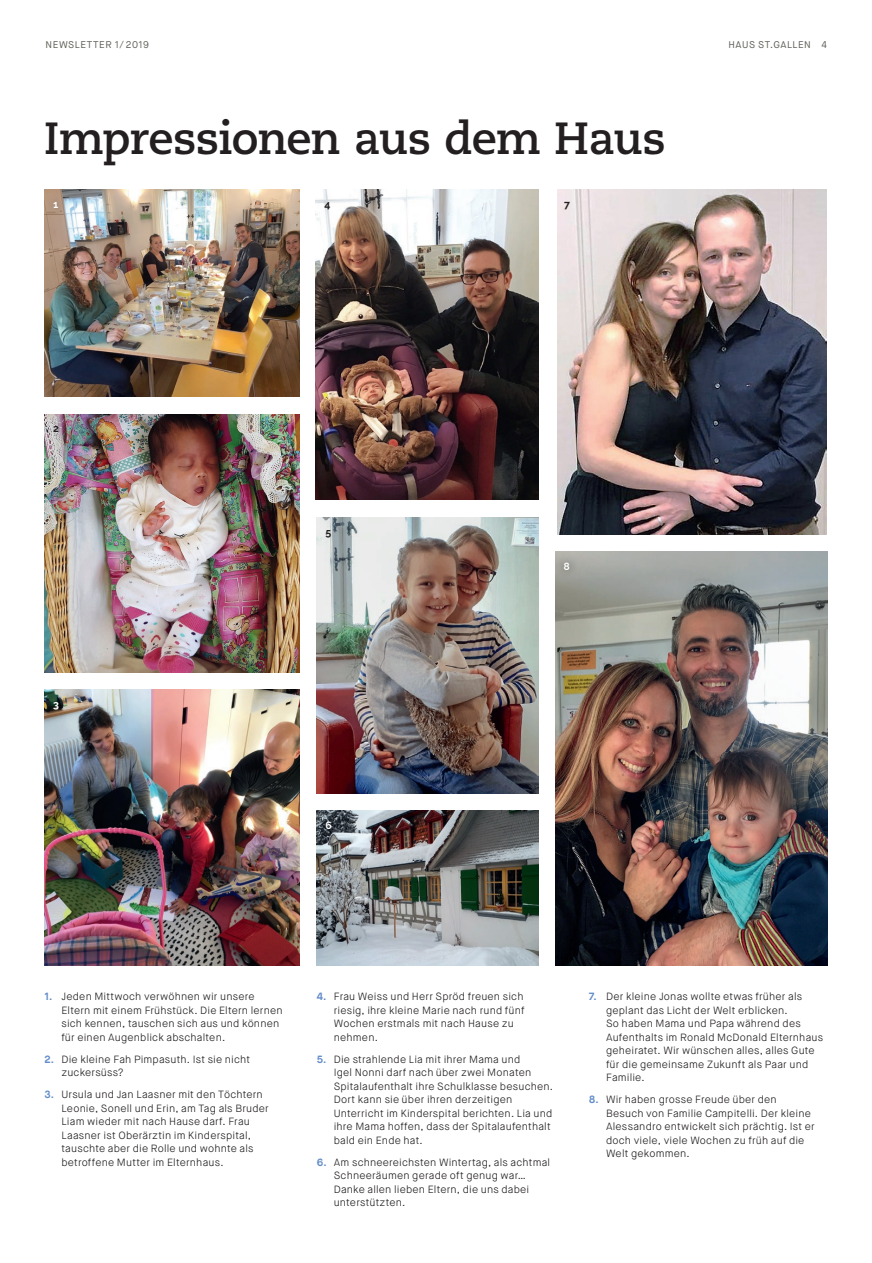
<style>
.page{position:relative;width:872px;height:1263px;background:#fff}
.page>*{position:absolute;margin:0;border:0;box-sizing:border-box;transform-origin:0 0}
.t1{font:700 45px "Caecilia";letter-spacing:-.02em;color:#231f20}
.t2{font:300 10.5px/13.5px "Maison Neue";letter-spacing:.02em;color:#231f20}
.t3{font:700 10.5px "Raleway";color:#231f20}
.t4{font:700 10.5px "Raleway";color:#fff}
.t5{font:9.75px "Maison Neue";letter-spacing:.055em;color:#605f58}
.s1{font-weight:700;color:#628cc8}
</style>
<div class="page">
<img style="left:316px;top:189px;width:222px;height:311px">
<img style="left:45px;top:414px;width:254px;height:258px">
<img style="left:555px;top:552px;width:272px;height:414px">
<img style="left:317px;top:810px;width:221px;height:156px">
<img style="left:557px;top:189px;width:269px;height:345px">
<img style="left:45px;top:690px;width:254px;height:276px">
<img style="left:317px;top:517px;width:221px;height:276px">
<img style="left:45px;top:189px;width:254px;height:208px">
<div style="left:43px;top:189px;width:29px;height:28px;background:#fff;opacity:.75"></div>
<div style="left:301px;top:507px;width:54px;height:54px;background:#fff;opacity:.75"></div>
<div style="left:29px;top:679px;width:55px;height:55px;background:#fff;opacity:.75"></div>
<div style="left:553px;top:551px;width:31px;height:28px;background:#fff;opacity:.75"></div>
<p class="t5" style="left:46px;top:38px;width:105px">NEWSLETTER 1/ 2019</p>
<p class="t5" style="left:728px;top:38px;width:100px">HAUS ST.GALLEN 4</p>
<h1 class="t1" style="left:44px;top:111px;width:623px">Impressionen aus dem Haus</h1>
<p class="t4" style="left:53px;top:198px;width:7px">1</p>
<p class="t3" style="left:564px;top:198px;width:7px">7</p>
<p class="t3" style="left:324px;top:198px;width:7px">4</p>
<p class="t3" style="left:53px;top:422px;width:7px">2</p>
<p class="t4" style="left:53px;top:698px;width:7px">3</p>
<p class="t3" style="left:325px;top:526px;width:7px">5</p>
<p class="t4" style="left:325px;top:819px;width:8px">6</p>
<p class="t4" style="left:563px;top:560px;width:8px">8</p>
<p class="t2" style="left:61px;top:990px;width:223px;text-indent:-17px"><span class="s1">1.</span> Jeden Mittwoch verwöhnen wir unsere Eltern mit einem Frühstück. Die Eltern lernen sich kennen, tauschen sich aus und können für einen Augenblick abschalten.</p>
<p class="t2" style="left:61px;top:1052px;width:190px;text-indent:-17px"><span class="s1">2.</span> Die kleine Fah Pimpasuth. Ist sie nicht zuckersüss?</p>
<p class="t2" style="left:61px;top:1088px;width:209px;text-indent:-17px"><span class="s1">3.</span> Ursula und Jan Laasner mit den Töchtern Leonie, Sonell und Erin, am Tag als Bruder Liam wieder mit nach Hause darf. Frau Laasner ist Oberärztin im Kinderspital, tauschte aber die Rolle und wohnte als betroffene Mutter im Elternhaus.</p>
<p class="t2" style="left:334px;top:990px;width:192px;text-indent:-17px"><span class="s1">4.</span> Frau Weiss und Herr Spröd freuen sich riesig, ihre kleine Marie nach rund fünf<br>Wochen erstmals mit nach Hause zu nehmen.</p>
<p class="t2" style="left:334px;top:1052px;width:221px;text-indent:-17px"><span class="s1">5.</span> Die strahlende Lia mit ihrer Mama und<br>Igel Nonni darf nach über zwei Monaten Spitalaufenthalt ihre Schulklasse besuchen.<br>Dort kann sie über ihren derzeitigen Unterricht im Kinderspital berichten. Lia und ihre Mama hoffen, dass der Spitalaufenthalt bald ein Ende hat.</p>
<p class="t2" style="left:334px;top:1155px;width:218px;text-indent:-17px"><span class="s1">6.</span> Am schneereichsten Wintertag, als achtmal Schneeräumen gerade oft genug war… Danke allen lieben Eltern, die uns dabei unterstützten.</p>
<p class="t2" style="left:606px;top:990px;width:219px;text-indent:-17px"><span class="s1">7.</span> Der kleine Jonas wollte etwas früher als geplant das Licht der Welt erblicken.<br>So haben Mama und Papa während des Aufenthalts im Ronald McDonald Elternhaus geheiratet. Wir wünschen alles, alles Gute für die gemeinsame Zukunft als Paar und Familie.</p>
<p class="t2" style="left:606px;top:1093px;width:210px;text-indent:-17px"><span class="s1">8.</span> Wir haben grosse Freude über den Besuch von Familie Campitelli. Der kleine Alessandro entwickelt sich prächtig. Ist er doch viele, viele Wochen zu früh auf die Welt gekommen.</p>
</div>
